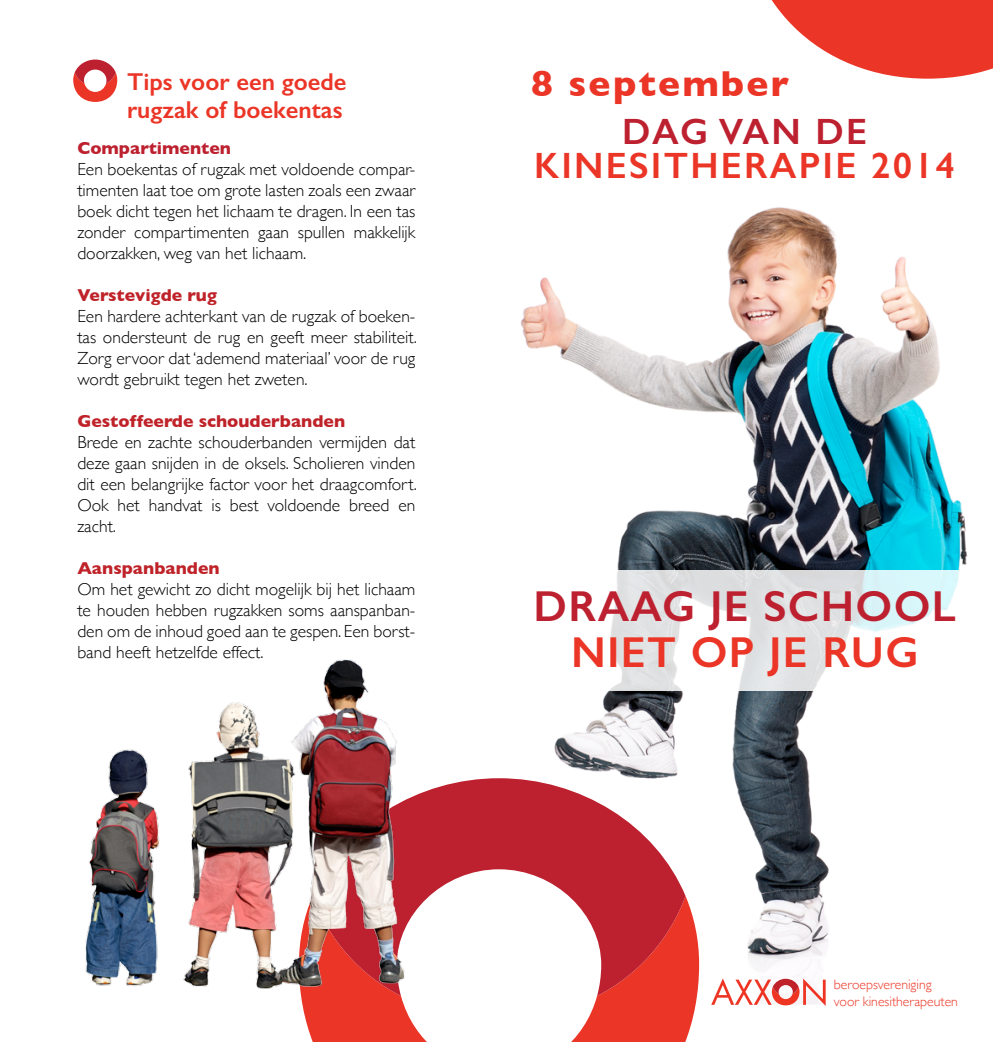
<style>
.page{position:relative;width:993px;height:1042px;background:#fff}
.page>*{position:absolute;margin:0;border:0;box-sizing:border-box;transform-origin:0 0}
.t1{font:600 43.4px "Gill Sans";letter-spacing:.03em;color:#bd202f}
.t2{font:600 43.4px "Gill Sans";letter-spacing:.03em;color:#eb3526}
.t3{font:600 36.75px "Gill Sans";letter-spacing:.06em;color:#eb3526}
.t4{font:700 36.75px "Gill Sans";letter-spacing:.06em;color:#eb3526}
.t5{font:600 36.75px "Gill Sans";letter-spacing:.04em;color:#bd202f}
.t6{font:600 24.5px/28px "Gill Sans";color:#eb3526}
.t7{font:300 17.5px/21px "Gill Sans";color:#000;text-align:justify}
.t8{font:700 17.5px "Gill Sans";color:#bf2329}
.t9{font:700 17.5px "Gill Sans";color:#bd202f}
.t10{font:300 13.65px/16.4px "Gill Sans";color:#ee3524}
</style>
<div class="page">
<img style="left:521px;top:207px;width:447px;height:797px">
<svg style="left:771px;top:0;width:221px;height:79px"></svg>
<svg style="left:302px;top:896px;width:397px;height:146px;fill:#eb3526"></svg>
<svg style="left:435px;top:778px;width:250px;height:218px"></svg>
<svg style="left:521px;top:570px;width:447px;height:120px"></svg>
<svg style="left:711px;top:978px;width:114px;height:28px"></svg>
<svg style="left:73px;top:60px;width:44px;height:42px"></svg>
<img style="left:85px;top:659px;width:350px;height:344px">
<h3 class="t6" style="left:127px;top:67px;width:221px">Tips voor een goede rugzak of boekentas</h3>
<p class="t9" style="left:77px;top:134px;width:155px">Compartimenten</p>
<p class="t7" style="left:77px;top:158px;width:339px">Een boekentas of rugzak met voldoende compar&shy;timenten laat toe om grote lasten zoals een zwaar boek dicht tegen het lichaam te dragen. In een tas zonder compartimenten gaan spullen makkelijk doorzakken, weg van het lichaam.</p>
<p class="t8" style="left:77px;top:281px;width:141px">Verstevigde rug</p>
<p class="t7" style="left:77px;top:305px;width:341px">Een hardere achterkant van de rugzak of boeken&shy;tas ondersteunt de rug en geeft meer stabiliteit.<br>Zorg ervoor dat ‘ademend materiaal’ voor de rug wordt gebruikt tegen het zweten.</p>
<p class="t8" style="left:77px;top:407px;width:269px">Gestoffeerde schouderbanden</p>
<p class="t7" style="left:77px;top:431px;width:341px">Brede en zachte schouderbanden vermijden dat deze gaan snijden in de oksels. Scholieren vinden dit een belangrijke factor voor het draagcomfort.<br>Ook het handvat is best voldoende breed en zacht.</p>
<p class="t8" style="left:77px;top:554px;width:144px">Aanspanbanden</p>
<p class="t7" style="left:77px;top:578px;width:339px">Om het gewicht zo dicht mogelijk bij het lichaam te houden hebben rugzakken soms aanspanban&shy;den om de inhoud goed aan te gespen. Een borst&shy;band heeft hetzelfde effect.</p>
<h2 class="t4" style="left:531px;top:55px;width:259px">8 september</h2>
<h2 class="t5" style="left:622px;top:110px;width:246px">DAG VAN DE</h2>
<h2 class="t3" style="left:534px;top:143px;width:422px">KINESITHERAPIE 2014</h2>
<h1 class="t1" style="left:533px;top:580px;width:424px">DRAAG JE SCHOOL</h1>
<h1 class="t2" style="left:571px;top:626px;width:349px">NIET OP JE RUG</h1>
<p class="t10" style="left:833px;top:975px;width:126px">beroepsvereniging voor kinesitherapeuten</p>
</div>
